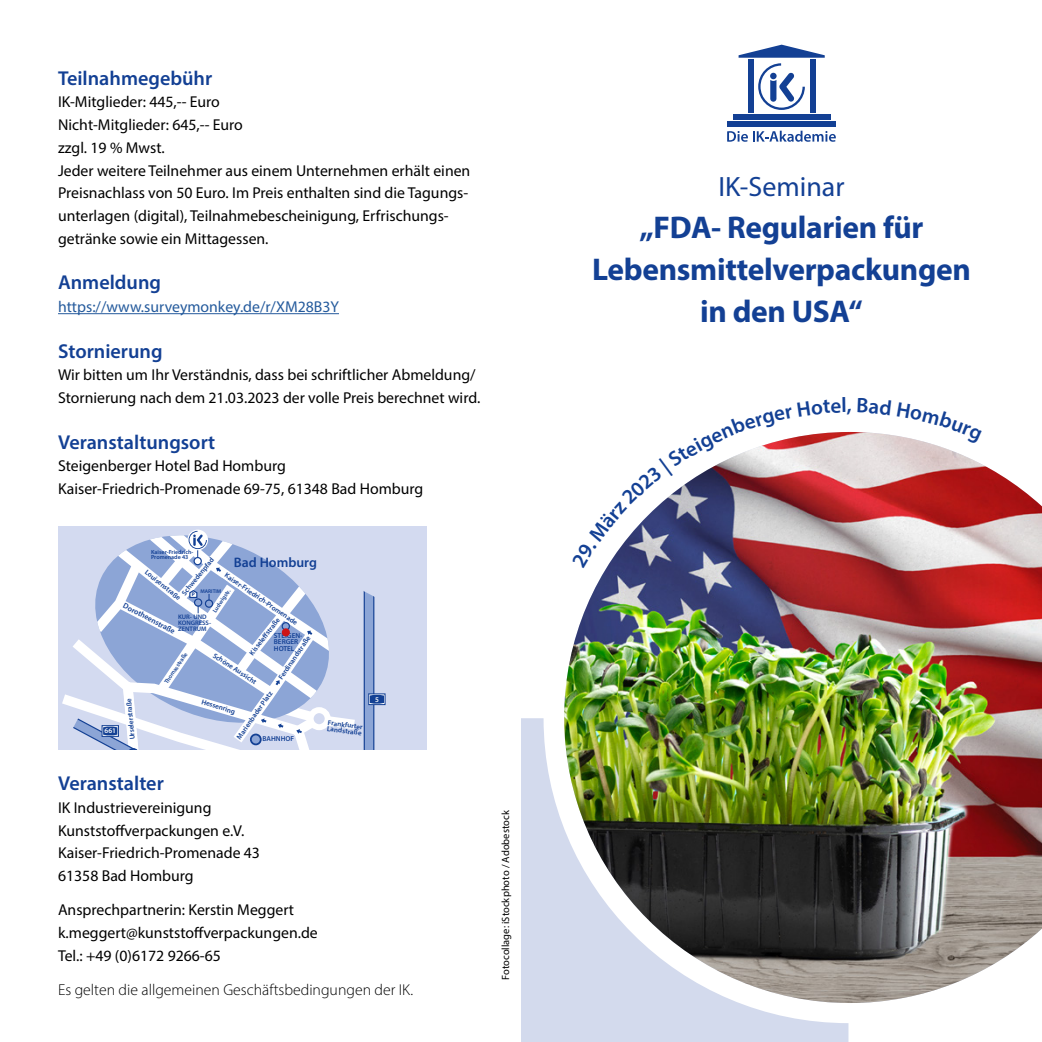
<style>
.page{position:relative;width:1042px;height:1042px;background:#fff}
.page>*{position:absolute;margin:0;border:0;box-sizing:border-box;transform-origin:0 0}
.t1{font:700 31.5px/42px "Myriad Pro";letter-spacing:-.01em;color:#134094;text-align:center}
.t2{font:28px "Myriad Pro";color:#134094}
.t3{font:600 21px "Myriad Pro";color:#134094}
.Head_blau{font:600 20.12px "Myriad Pro";color:#134094}
.fließ{font:15.75px/22.8px "Myriad Pro";color:#000}
.Fließtext{font:15.75px/22.8px "Myriad Pro";color:#000}
.fließ-2{font:300 15.75px "Myriad Pro";color:#000}
.Fließtext-2{font:15.75px "Myriad Pro";color:#245a9c}
.t4{font:600 13.83px "Myriad Pro";color:#134094}
.t5{font:10.5px "Myriad Pro";color:#000}
.t6{font:600 7.7px "Myriad Pro";color:#134094}
.t7{font:600 7.17px/6.5px "Myriad Pro";color:#134094}
.t8{font:600 7.17px "Myriad Pro";color:#fff}
.t9{font:600 6.48px/6px "Myriad Pro";color:#134094}
.t10{font:600 5.95px/5.4px "Myriad Pro";color:#134094}
.t11{font:600 5.42px "Myriad Pro";color:#134094}
.t12{font:700 5.42px "Myriad Pro";color:#134094}
</style>
<div class="page">
<div style="left:733px;top:114px;width:97px;height:6px;background:#134094"></div>
<div style="left:727px;top:121px;width:109px;height:5px;background:#134094"></div>
<svg style="left:738px;top:45px;width:87px;height:65px"></svg>
<div style="left:748px;top:59px;width:5px;height:54px;background:#134094"></div>
<div style="left:810px;top:59px;width:5px;height:54px;background:#134094"></div>
<svg style="left:727px;top:131px;width:109px;height:11px"></svg>
<svg style="left:521px;top:718px;width:327px;height:324px;background:#d8deef"></svg>
<hr style="left:58px;top:313px;width:281px;height:1px;background:#245a9c">
<div style="left:58px;top:526px;width:369px;height:224px;background:#d3daf0"></div>
<svg style="left:100px;top:535px;width:194px;height:46px"></svg>
<div style="left:194px;top:557px;width:7px;height:8px;background:#fff;border-radius:50%"></div>
<div style="left:193px;top:557px;width:9px;height:8px;border:1px solid #134094;border-radius:50%"></div>
<svg style="left:187px;top:530px;width:21px;height:20px"></svg>
<svg style="left:189px;top:531px;width:18px;height:27px"></svg>
<svg style="left:95px;top:581px;width:291px;height:125px"></svg>
<div style="left:368px;top:693px;width:17px;height:12px;border:1px solid #134094"></div>
<svg style="left:337px;top:581px;width:49px;height:30px"></svg>
<svg style="left:62px;top:629px;width:322px;height:121px"></svg>
<svg style="left:216px;top:568px;width:5px;height:4px"></svg>
<svg style="left:189px;top:589px;width:9px;height:9px"></svg>
<svg style="left:220px;top:578px;width:22px;height:16px"></svg>
<div style="left:282px;top:628px;width:8px;height:8px;background:#cd1316;border-radius:50%"></div>
<img style="left:564px;top:432px;width:478px;height:571px">
<svg style="left:571px;top:432px;width:274px;height:136px"></svg>
<svg style="left:897px;top:432px;width:85px;height:12px"></svg>
<p class="Head_blau" style="left:58px;top:65px;width:156px">Teilnahmegebühr</p>
<p class="fließ" style="left:58px;top:90px;width:163px">IK-Mitglieder: 445,-- Euro</p>
<p class="fließ" style="left:58px;top:113px;width:186px">Nicht-Mitglieder: 645,-- Euro</p>
<p class="fließ" style="left:58px;top:136px;width:108px">zzgl. 19 % Mwst.</p>
<p class="fließ" style="left:58px;top:159px;width:414px">Jeder weitere Teilnehmer aus einem Unternehmen erhält einen Preisnachlass von 50 Euro. Im Preis enthalten sind die Tagungs&shy;unterlagen (digital), Teilnahmebescheinigung, Erfrischungs&shy;getränke sowie ein Mittagessen.</p>
<p class="Head_blau" style="left:58px;top:270px;width:105px">Anmeldung</p>
<p class="Fließtext-2" style="left:58px;top:297px;width:282px">https://www.surveymonkey.de/r/XM28B3Y</p>
<p class="Head_blau" style="left:58px;top:338px;width:106px">Stornierung</p>
<p class="fließ" style="left:58px;top:363px;width:424px">Wir bitten um Ihr Verständnis, dass bei schriftlicher Abmeldung/<br>Stornierung nach dem 21.03.2023 der volle Preis berechnet wird.</p>
<p class="Head_blau" style="left:58px;top:429px;width:159px">Veranstaltungsort</p>
<p class="fließ" style="left:58px;top:454px;width:229px">Steigenberger Hotel Bad Homburg</p>
<p class="fließ" style="left:58px;top:477px;width:367px">Kaiser-Friedrich-Promenade 69-75, 61348 Bad Homburg</p>
<p class="t8" style="left:105px;top:727px;width:13px">661</p>
<p class="t10" style="left:151px;top:549px;width:44px">Kaiser-Friedrich-<br>Promenade 43</p>
<p class="t7" style="left:181px;top:592px;width:48px;rotate:-51deg">Schwedenpfad</p>
<p class="t4" style="left:234px;top:554px;width:85px">Bad Homburg</p>
<p class="t7" style="left:148px;top:569px;width:45px;rotate:39deg">Louisenstraße</p>
<p class="t7" style="left:227px;top:572px;width:88px;rotate:34deg">Kaiser-Friedrich-Promenade</p>
<p class="t11" style="left:200px;top:588px;width:22px">MARITIM</p>
<p class="t9" style="left:178px;top:613px;width:35px">KUR- UND<br>KONGRESS-<br>ZENTRUM</p>
<p class="t10" style="left:212px;top:610px;width:28px;rotate:-56deg">Ludwigstr.</p>
<p class="t12" style="left:192px;top:591px;width:5px">P</p>
<p class="t6" style="left:126px;top:601px;width:59px;rotate:28deg">Dorotheenstraße</p>
<p class="t7" style="left:248px;top:652px;width:46px;rotate:-52deg">Kisseleff straße</p>
<p class="t7" style="left:274px;top:632px;width:30px">STEIGEN-<br>BERGER<br>HOTEL</p>
<p class="t7" style="left:278px;top:677px;width:52px;rotate:-56deg">Ferdinandstraße</p>
<p class="t10" style="left:164px;top:682px;width:38px;rotate:-56deg">Thomasstraße</p>
<p class="t7" style="left:215px;top:652px;width:52px;rotate:33deg">Schöne Aussicht</p>
<p class="t10" style="left:209px;top:701px;width:30px;rotate:15deg">Hessenring</p>
<p class="t7" style="left:236px;top:736px;width:58px;rotate:-55deg">Marienbader Platz</p>
<p class="t7" style="left:129px;top:740px;width:43px;rotate:-95deg">Urselerstraße</p>
<p class="t7" style="left:203px;top:699px;width:36px;rotate:16deg">Hessenring</p>
<p class="t7" style="left:262px;top:736px;width:33px">BAHNHOF</p>
<p class="t7" style="left:328px;top:720px;width:37px;line-height:6px;rotate:7deg">Frankfurter<br>Landstraße</p>
<p class="t8" style="left:375px;top:695px;width:5px">5</p>
<p class="Head_blau" style="left:58px;top:770px;width:107px">Veranstalter</p>
<p class="Fließtext" style="left:58px;top:796px;width:188px">IK Industrievereinigung<br>Kunststoffverpackungen e.V.</p>
<p class="Fließtext" style="left:58px;top:841px;width:203px">Kaiser-Friedrich-Promenade 43<br>61358 Bad Homburg</p>
<p class="Fließtext" style="left:58px;top:898px;width:261px">Ansprechpartnerin: Kerstin Meggert k.meggert@kunststoffverpackungen.de<br>Tel.: +49 (0)6172 9266-65</p>
<p class="fließ-2" style="left:58px;top:980px;width:356px">Es gelten die allgemeinen Geschäftsbedingungen der IK.</p>
<p class="t5" style="left:499px;top:979px;width:171px;rotate:-90deg">Fotocollage: iStockphoto / Adobestock</p>
<p class="t2" style="left:718px;top:170px;width:128px">IK-Seminar</p>
<p class="t1" style="left:592px;top:206px;width:380px">„FDA- Regularien für<br>Lebensmittelverpackungen in den USA“</p>
<p class="t3" style="left:847px;top:392px;width:7px">,</p>
</div>
